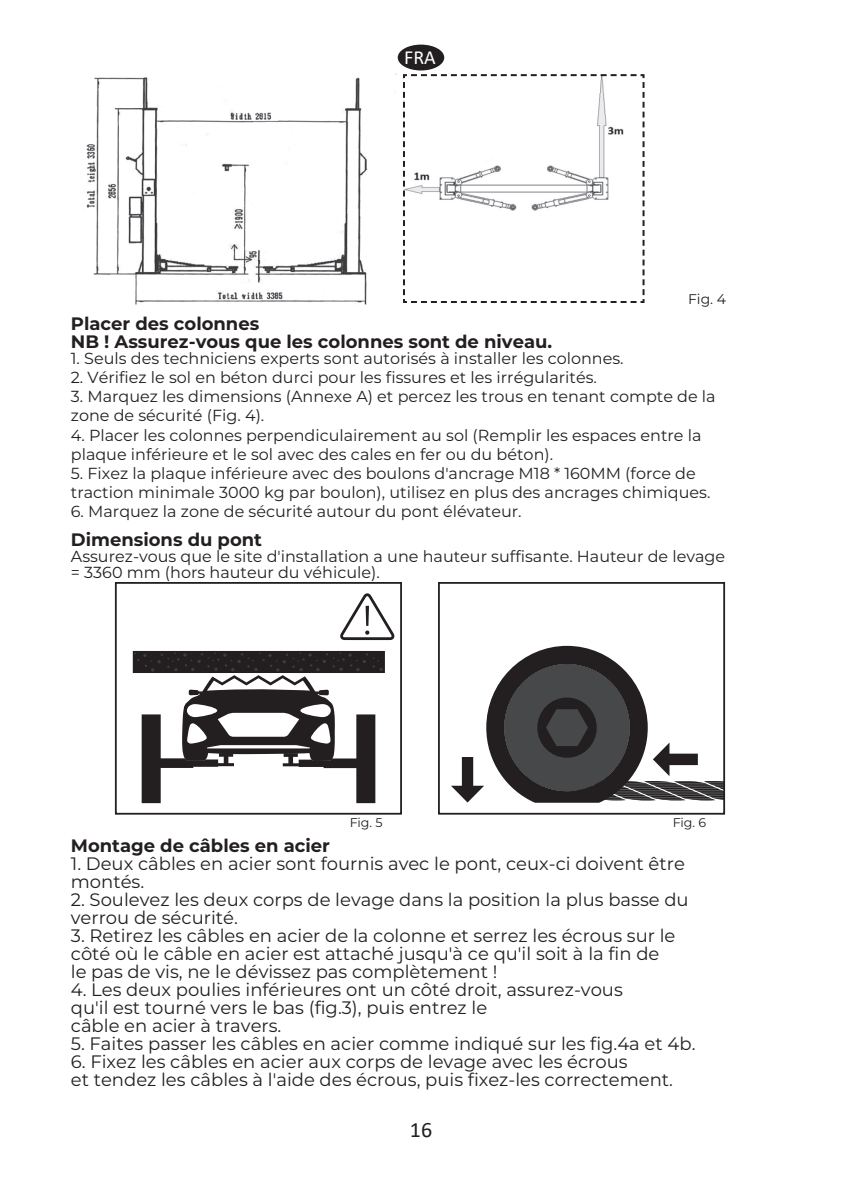
<style>
.page{position:relative;width:842px;height:1191px;background:#fff}
.page>*{position:absolute;margin:0;border:0;box-sizing:border-box;transform-origin:0 0}
.t1{font:22px "Calibri";color:#231f20}
.t2{font:20px "Calibri";color:#fff}
.t3{font:18px/18px "Montserrat";color:#231f20}
.t4{font:700 18px/18px "Montserrat";color:#231f20}
.t5{font:16px/19.2px "Montserrat";color:#231f20}
.t6{font:14px "Montserrat";color:#231f20}
.t7{font:12.6px "Montserrat";letter-spacing:-.005em;color:#231f20}
</style>
<div class="page">
<div style="left:398px;top:45px;width:46px;height:25px;background:#231f20;border-radius:50%"></div>
<img style="left:86px;top:74px;width:311px;height:231px">
<svg style="left:403px;top:74px;width:242px;height:229px"></svg>
<svg style="left:451px;top:646px;width:271px;height:156px"></svg>
<div style="left:438px;top:582px;width:287px;height:232px;border:2px solid #231f20"></div>
<svg style="left:340px;top:593px;width:55px;height:47px"></svg>
<svg style="left:133px;top:651px;width:251px;height:152px"></svg>
<div style="left:115px;top:582px;width:287px;height:232px;border:2px solid #231f20"></div>
<p class="t2" style="left:404px;top:43px;width:33px">FRA</p>
<p class="t6" style="left:688px;top:290px;width:39px">Fig. 4</p>
<p class="t4" style="left:71px;top:313px;width:483px">Placer des colonnes<br>NB ! Assurez-vous que les colonnes sont de niveau.</p>
<p class="t5" style="left:71px;top:348px;width:554px">1. Seuls des techniciens experts sont autorisés à installer les colonnes.</p>
<p class="t5" style="left:71px;top:367px;width:527px">2. Vérifiez le sol en béton durci pour les fissures et les irrégularités.</p>
<p class="t5" style="left:71px;top:386px;width:646px">3. Marquez les dimensions (Annexe A) et percez les trous en tenant compte de la zone de sécurité (Fig. 4).</p>
<p class="t5" style="left:71px;top:425px;width:632px">4. Placer les colonnes perpendiculairement au sol (Remplir les espaces entre la plaque inférieure et le sol avec des cales en fer ou du béton).</p>
<p class="t5" style="left:71px;top:463px;width:641px">5. Fixez la plaque inférieure avec des boulons d'ancrage M18 * 160MM (force de traction minimale 3000 kg par boulon), utilisez en plus des ancrages chimiques.</p>
<p class="t5" style="left:71px;top:501px;width:452px">6. Marquez la zone de sécurité autour du pont élévateur.</p>
<p class="t4" style="left:71px;top:529px;width:193px">Dimensions du pont</p>
<p class="t5" style="left:71px;top:547px;width:656px;line-height:16px">Assurez-vous que le site d'installation a une hauteur suffisante. Hauteur de levage = 3360 mm (hors hauteur du véhicule).</p>
<p class="t7" style="left:350px;top:814px;width:34px">Fig. 5</p>
<p class="t7" style="left:673px;top:814px;width:35px">Fig. 6</p>
<p class="t4" style="left:71px;top:835px;width:261px">Montage de câbles en acier</p>
<p class="t3" style="left:71px;top:853px;width:615px">1. Deux câbles en acier sont fournis avec le pont, ceux-ci doivent être montés.</p>
<p class="t3" style="left:71px;top:889px;width:619px">2. Soulevez les deux corps de levage dans la position la plus basse du verrou de sécurité.</p>
<p class="t3" style="left:71px;top:925px;width:606px">3. Retirez les câbles en acier de la colonne et serrez les écrous sur le côté où le câble en acier est attaché jusqu'à ce qu'il soit à la fin de le pas de vis, ne le dévissez pas complètement !</p>
<p class="t3" style="left:71px;top:979px;width:553px">4. Les deux poulies inférieures ont un côté droit, assurez-vous qu'il est tourné vers le bas (fig.3), puis entrez le<br>câble en acier à travers.</p>
<p class="t3" style="left:71px;top:1033px;width:626px">5. Faites passer les câbles en acier comme indiqué sur les fig.4a et 4b.</p>
<p class="t3" style="left:71px;top:1051px;width:604px">6. Fixez les câbles en acier aux corps de levage avec les écrous<br>et tendez les câbles à l'aide des écrous, puis fixez-les correctement.</p>
<h1 class="t1" style="left:410px;top:1114px;width:24px">16</h1>
</div>
